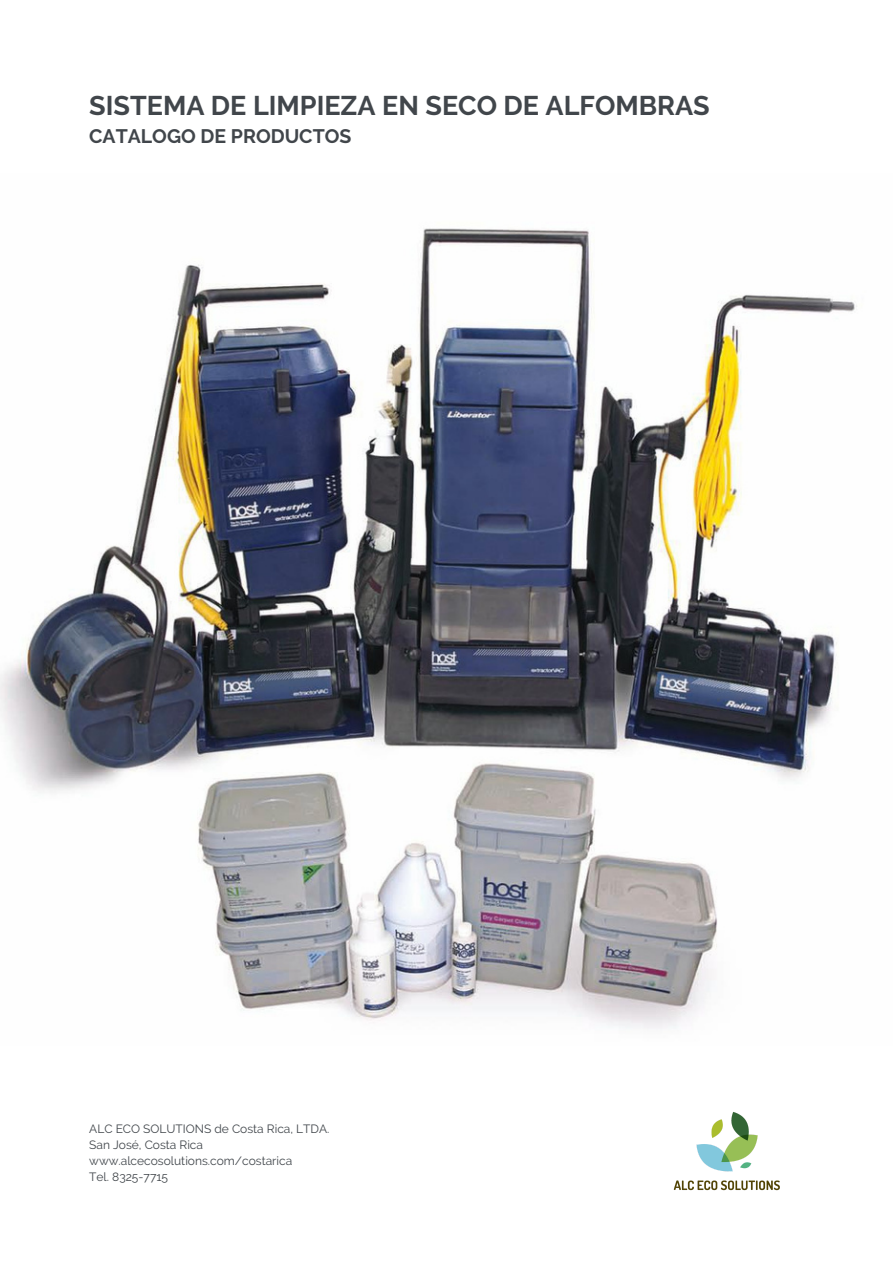
<style>
.page{position:relative;width:893px;height:1264px;background:#fff}
.page>*{position:absolute;margin:0;border:0;box-sizing:border-box;transform-origin:0 0}
.t1{font:700 27px "Raleway";color:#41464b}
.t2{font:700 19.5px "Raleway";color:#41464b}
.t3{font:12px/16px "Raleway";color:#41464b}
</style>
<div class="page">
<img style="left:673px;top:1112px;width:107px;height:79px">
<img style="left:0;top:228px;width:857px;height:801px">
<h1 class="t1" style="left:89px;top:89px;width:622px">SISTEMA DE LIMPIEZA EN SECO DE ALFOMBRAS</h1>
<h2 class="t2" style="left:89px;top:124px;width:263px">CATALOGO DE PRODUCTOS</h2>
<p class="t3" style="left:89px;top:1121px;width:242px">ALC ECO SOLUTIONS de Costa Rica, LTDA.<br>San José, Costa Rica www.alcecosolutions.com/costarica<br>Tel. 8325-7715</p>
</div>
